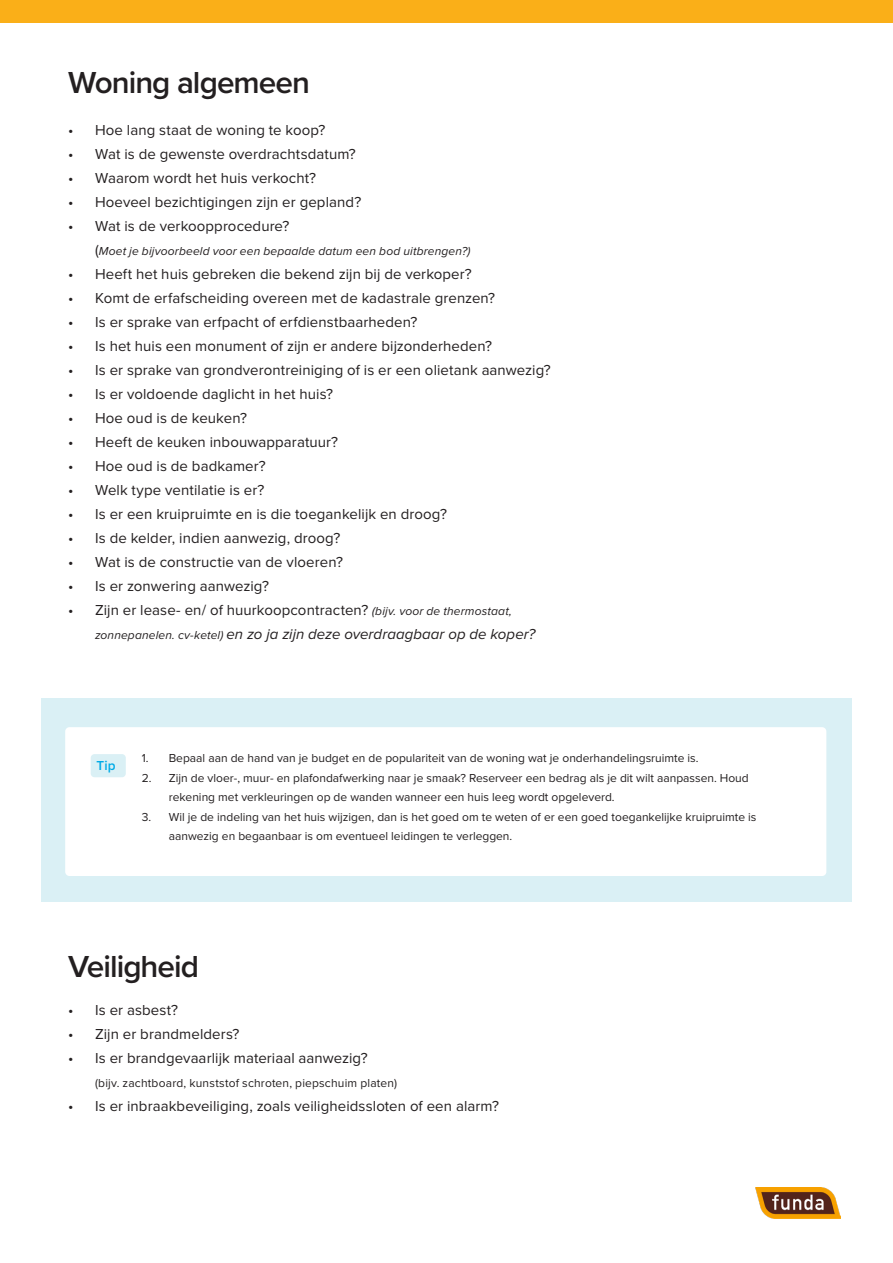
<style>
.page{position:relative;width:893px;height:1263px;background:#fff}
.page>*{position:absolute;margin:0;border:0;box-sizing:border-box;transform-origin:0 0}
._0_1__Titel_Cover{font:600 31.5px "Proxima Nova";letter-spacing:-.03em;color:#231f20}
.t1{font:15px "Proxima Nova";letter-spacing:.005em;color:#231f20}
.subkop__body-oranje{font:600 13.5px "Proxima Nova";color:#00abe7}
.t2{font:12px/19.5px "Proxima Nova";color:#231f20}
.t3{font:italic 12px/24px "Proxima Nova";letter-spacing:.015em;color:#231f20}
.s1{font-style:normal;font-size:15px}
.s2{font-size:15px}
</style>
<div class="page">
<div style="left:41px;top:698px;width:811px;height:203px;background:#daf0f5"></div>
<div style="left:65px;top:727px;width:761px;height:149px;background:#fff;border-radius:4px"></div>
<div style="left:91px;top:754px;width:35px;height:23px;background:#daf0f5;border-radius:4px"></div>
<img style="left:755px;top:1187px;width:86px;height:31px">
<div style="left:0;top:0;width:893px;height:22px;background:#faaf18"></div>
<p class="_0_1__Titel_Cover" style="left:68px;top:59px;width:244px">Woning algemeen</p>
<p class="t1" style="left:68px;top:121px;width:259px">• Hoe lang staat de woning te koop?</p>
<p class="t1" style="left:68px;top:145px;width:289px">• Wat is de gewenste overdrachtsdatum?</p>
<p class="t1" style="left:68px;top:169px;width:250px">• Waarom wordt het huis verkocht?</p>
<p class="t1" style="left:68px;top:193px;width:295px">• Hoeveel bezichtigingen zijn er gepland?</p>
<p class="t1" style="left:68px;top:217px;width:223px">• Wat is de verkoopprocedure?</p>
<p class="t3" style="left:95px;top:239px;width:377px"><span class="s1">(</span>Moet je bijvoorbeeld voor een bepaalde datum een bod uitbrengen?)</p>
<p class="t1" style="left:68px;top:265px;width:405px">• Heeft het huis gebreken die bekend zijn bij de verkoper?</p>
<p class="t1" style="left:68px;top:289px;width:429px">• Komt de erfafscheiding overeen met de kadastrale grenzen?</p>
<p class="t1" style="left:68px;top:313px;width:351px">• Is er sprake van erfpacht of erfdienstbaarheden?</p>
<p class="t1" style="left:68px;top:337px;width:425px">• Is het huis een monument of zijn er andere bijzonderheden?</p>
<p class="t1" style="left:68px;top:361px;width:484px">• Is er sprake van grondverontreiniging of is er een olietank aanwezig?</p>
<p class="t1" style="left:68px;top:385px;width:266px">• Is er voldoende daglicht in het huis?</p>
<p class="t1" style="left:68px;top:409px;width:180px">• Hoe oud is de keuken?</p>
<p class="t1" style="left:68px;top:433px;width:272px">• Heeft de keuken inbouwapparatuur?</p>
<p class="t1" style="left:68px;top:457px;width:199px">• Hoe oud is de badkamer?</p>
<p class="t1" style="left:68px;top:481px;width:198px">• Welk type ventilatie is er?</p>
<p class="t1" style="left:68px;top:505px;width:380px">• Is er een kruipruimte en is die toegankelijk en droog?</p>
<p class="t1" style="left:68px;top:529px;width:274px">• Is de kelder, indien aanwezig, droog?</p>
<p class="t1" style="left:68px;top:553px;width:276px">• Wat is de constructie van de vloeren?</p>
<p class="t1" style="left:68px;top:577px;width:202px">• Is er zonwering aanwezig?</p>
<p class="t3" style="left:95px;top:599px;width:442px;text-indent:-27px"><span class="s1">• Zijn er lease- en/ of huurkoopcontracten?</span> (bijv. voor de thermostaat, zonnepanelen. cv-ketel) <span class="s2">en zo ja zijn deze overdraagbaar op de koper?</span></p>
<p class="subkop__body-oranje" style="left:97px;top:755px;width:21px">Tip</p>
<p class="t2" style="left:142px;top:749px;width:558px">1. Bepaal aan de hand van je budget en de populariteit van de woning wat je onderhandelingsruimte is.</p>
<p class="t2" style="left:169px;top:768px;width:582px;text-indent:-27px">2. Zijn de vloer-, muur- en plafondafwerking naar je smaak? Reserveer een bedrag als je dit wilt aanpassen. Houd rekening met verkleuringen op de wanden wanneer een huis leeg wordt opgeleverd.</p>
<p class="t2" style="left:169px;top:807px;width:589px;text-indent:-27px">3. Wil je de indeling van het huis wijzigen, dan is het goed om te weten of er een goed toegankelijke kruipruimte is aanwezig en begaanbaar is om eventueel leidingen te verleggen.</p>
<p class="_0_1__Titel_Cover" style="left:68px;top:943px;width:133px">Veiligheid</p>
<p class="t1" style="left:68px;top:1002px;width:111px">• Is er asbest?</p>
<p class="t1" style="left:68px;top:1026px;width:173px">• Zijn er brandmelders?</p>
<p class="t1" style="left:68px;top:1050px;width:301px">• Is er brandgevaarlijk materiaal aanwezig?</p>
<p class="t2" style="left:95px;top:1074px;width:303px">(bijv. zachtboard, kunststof schroten, piepschuim platen)</p>
<p class="t1" style="left:68px;top:1098px;width:432px">• Is er inbraakbeveiliging, zoals veiligheidssloten of een alarm?</p>
</div>
